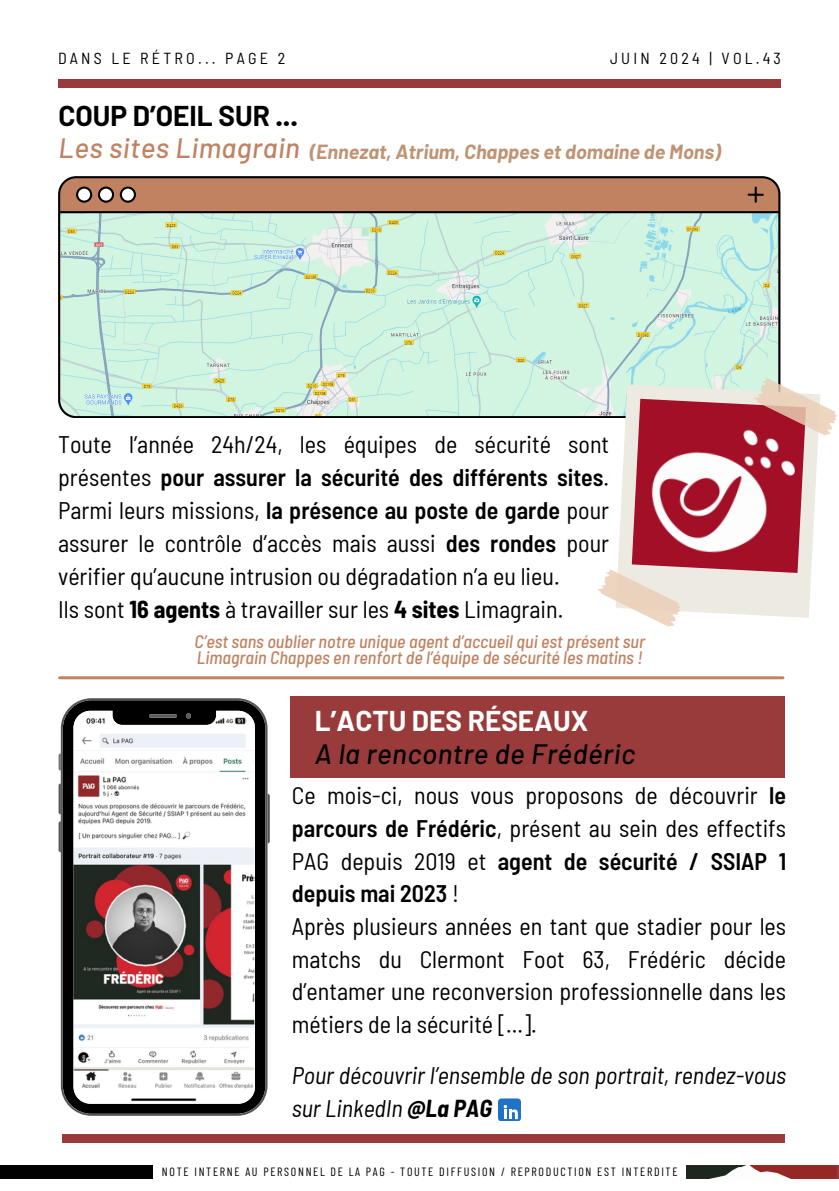
<style>
.page{position:relative;width:839px;height:1191px;background:#fff}
.page>*{position:absolute;margin:0;border:0;box-sizing:border-box;transform-origin:0 0}
.t1{font:italic 500 28px "Barlow";letter-spacing:.015em;color:#000}
.t2{font:italic 500 28px "Barlow";letter-spacing:.015em;color:#c08261}
.t3{font:700 28px "Barlow";color:#000}
.t4{font:700 28px "Barlow";color:#fff}
.t5{font:semi-condensed 24px/32.6px "Barlow";color:#000}
.t6{font:italic semi-condensed 24px/32.6px "Barlow";color:#000}
.t7{font:italic 700 20px "Barlow";color:#bf9474}
.t8{font:italic 500 semi-condensed 18px/16.4px "Barlow";color:#c08261}
.t9{font:semi-condensed 16px "Barlow";letter-spacing:.2em;color:#000}
.t10{font:12px "Barlow Condensed";letter-spacing:.14em;color:#000}
.s1{font-weight:600}
.s2{font-weight:700}
</style>
<div class="page">
<div style="left:58px;top:80px;width:723px;height:7px;background:#9a3b3b"></div>
<div style="left:791px;top:1165px;width:47px;height:14px;background:#952825"></div>
<img style="left:686px;top:1165px;width:105px;height:14px">
<div style="left:0;top:1165px;width:153px;height:14px;background:#000"></div>
<svg style="left:58px;top:176px;width:722px;height:242px;background:#c6d9c6"></svg>
<hr style="left:60px;top:676px;width:723px;height:3px;background:#c08261">
<div style="left:290px;top:696px;width:494px;height:81px;background:#9a3b3b"></div>
<div style="left:62px;top:1135px;width:722px;height:7px;background:#9a3b3b"></div>
<svg style="left:59px;top:753px;width:2px;height:18px"></svg>
<svg style="left:59px;top:783px;width:2px;height:31px"></svg>
<svg style="left:59px;top:821px;width:2px;height:31px"></svg>
<svg style="left:267px;top:794px;width:3px;height:50px"></svg>
<svg style="left:61px;top:698px;width:206px;height:418px"></svg>
<svg style="left:615px;top:384px;width:203px;height:234px"></svg>
<svg style="left:753px;top:378px;width:83px;height:58px"></svg>
<svg style="left:597px;top:569px;width:83px;height:58px"></svg>
<div style="left:498px;top:1098px;width:22px;height:23px;background:#1f72c4;border-radius:3px"></div>
<svg style="left:503px;top:1105px;width:15px;height:14px"></svg>
<p class="t9" style="left:58px;top:48px;width:228px">DANS LE RÉTRO... PAGE 2</p>
<h4 class="t9" style="left:610px;top:48px;width:172px">JUIN 2024 | VOL.43</h4>
<p class="t3" style="left:58px;top:98px;width:241px">COUP D’OEIL SUR ...</p>
<h1 class="t2" style="left:59px;top:130px;width:243px">Les sites Limagrain</h1>
<h3 class="t7" style="left:309px;top:139px;width:413px">(Ennezat, Atrium, Chappes et domaine de Mons)</h3>
<p class="t5" style="left:58px;top:427px;width:552px">Toute l’année 24h/24, les équipes de sécurité sont présentes <span class="s1">pour assurer la sécurité des différents sites</span>.<br>Parmi leurs missions, <span class="s1">la présence au poste de garde</span> pour assurer le contrôle d’accès mais aussi <span class="s1">des rondes</span> pour vérifier qu’aucune intrusion ou dégradation n’a eu lieu.<br>Ils sont <span class="s2">16 agents</span> à travailler sur les <span class="s2">4 sites</span> Limagrain.</p>
<h3 class="t8" style="left:194px;top:632px;width:452px">C’est sans oublier notre unique agent d’accueil qui est présent sur<br>Limagrain Chappes en renfort de l’équipe de sécurité les matins !</h3>
<h2 class="t4" style="left:315px;top:703px;width:275px">L’ACTU DES RÉSEAUX</h2>
<p class="t1" style="left:315px;top:736px;width:322px">A la rencontre de Frédéric</p>
<h2 class="t5" style="left:292px;top:778px;width:496px">Ce mois-ci, nous vous proposons de découvrir <span class="s1">le parcours de Frédéric</span>, présent au sein des effectifs PAG depuis 2019 et <span class="s1">agent de sécurité / SSIAP 1 depuis mai 2023</span> !<br>Après plusieurs années en tant que stadier pour les matchs du Clermont Foot 63, Frédéric décide d’entamer une reconversion professionnelle dans les métiers de la sécurité [...].</h2>
<h4 class="t6" style="left:292px;top:1058px;width:496px">Pour découvrir l’ensemble de son portrait, rendez-vous sur LinkedIn <span class="s2">@La PAG</span></h4>
<h3 class="t10" style="left:162px;top:1164px;width:517px">NOTE INTERNE AU PERSONNEL DE LA PAG - TOUTE DIFFUSION / REPRODUCTION EST INTERDITE</h3>
</div>
